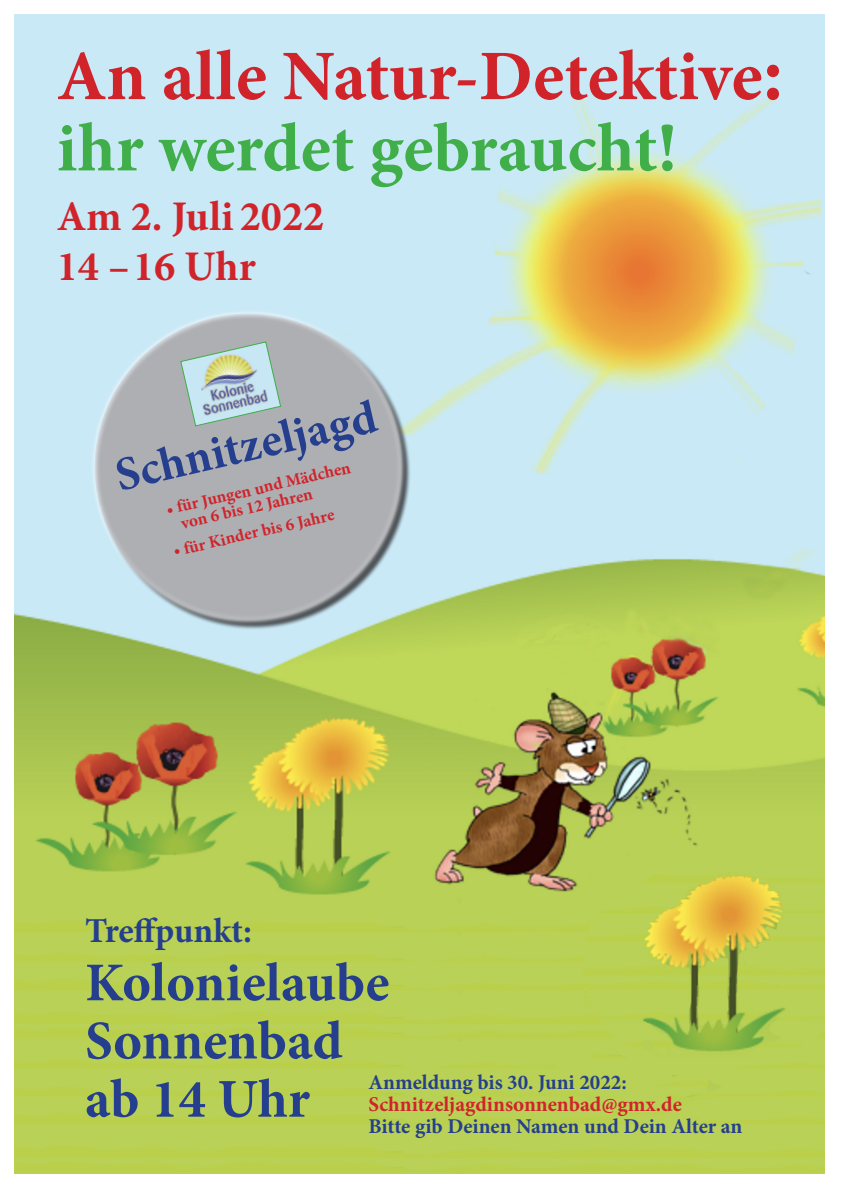
<style>
.page{position:relative;width:842px;height:1191px;background:#fff}
.page>*{position:absolute;margin:0;border:0;box-sizing:border-box;transform-origin:0 0}
.t1{font:700 71px "Minion Pro";letter-spacing:-.005em;color:#d1232a}
.t2{font:700 69px "Minion Pro";color:#40ae49}
.t3{font:700 54.7px/58.2px "Minion Pro";color:#253f8e}
.t4{font:700 47.3px "Minion Pro";color:#253f8e}
.t5{font:700 42.2px "Minion Pro";color:#d1232a}
.t6{font:700 35px "Minion Pro";letter-spacing:-.01em;color:#253f8e}
.t7{font:700 21px "Minion Pro";color:#253f8e}
.t8{font:700 21px "Minion Pro";color:#d1232a}
.t9{font:700 17.1px/17.1px "Minion Pro";color:#d1232a}
.s1{font-size:82.1px}
</style>
<div class="page">
<img style="left:14px;top:14px;width:810px;height:1159px">
<svg style="left:58px;top:277px;width:380px;height:381px;background:#c2e1d6"></svg>
<svg style="left:79px;top:298px;width:339px;height:339px;background:#b6c2c7"></svg>
<svg style="left:180px;top:341px;width:101px;height:86px;background:#b2c4c3"></svg>
<p class="t1" style="left:57px;top:26px;width:728px">An alle Natur-Detektive<span class="s1">:</span></p>
<p class="t2" style="left:57px;top:100px;width:622px">ihr werdet gebraucht!</p>
<p class="t5" style="left:57px;top:187px;width:269px">Am 2. Juli 2022</p>
<p class="t5" style="left:57px;top:237px;width:201px">14 – 16 Uhr</p>
<p class="t4" style="left:109px;top:443px;width:268px;rotate:-13deg">Schnitzeljagd</p>
<p class="t9" style="left:175px;top:498px;width:179px;text-indent:-11px;rotate:-13deg">• für Jungen und Mädchen von 6 bis 12 Jahren</p>
<p class="t9" style="left:172px;top:542px;width:166px;rotate:-13deg">• für Kinder bis 6 Jahre</p>
<p class="t6" style="left:85px;top:906px;width:168px">Treffpunkt:</p>
<p class="t3" style="left:85px;top:953px;width:306px">Kolonielaube<br>Sonnenbad</p>
<p class="t3" style="left:85px;top:1069px;width:226px">ab 14 Uhr</p>
<p class="t7" style="left:369px;top:1067px;width:260px">Anmeldung bis 30. Juni 2022:</p>
<p class="t8" style="left:369px;top:1089px;width:315px">Schnitzeljagdinsonnenbad@gmx.de</p>
<p class="t7" style="left:369px;top:1111px;width:375px">Bitte gib Deinen Namen und Dein Alter an</p>
</div>
